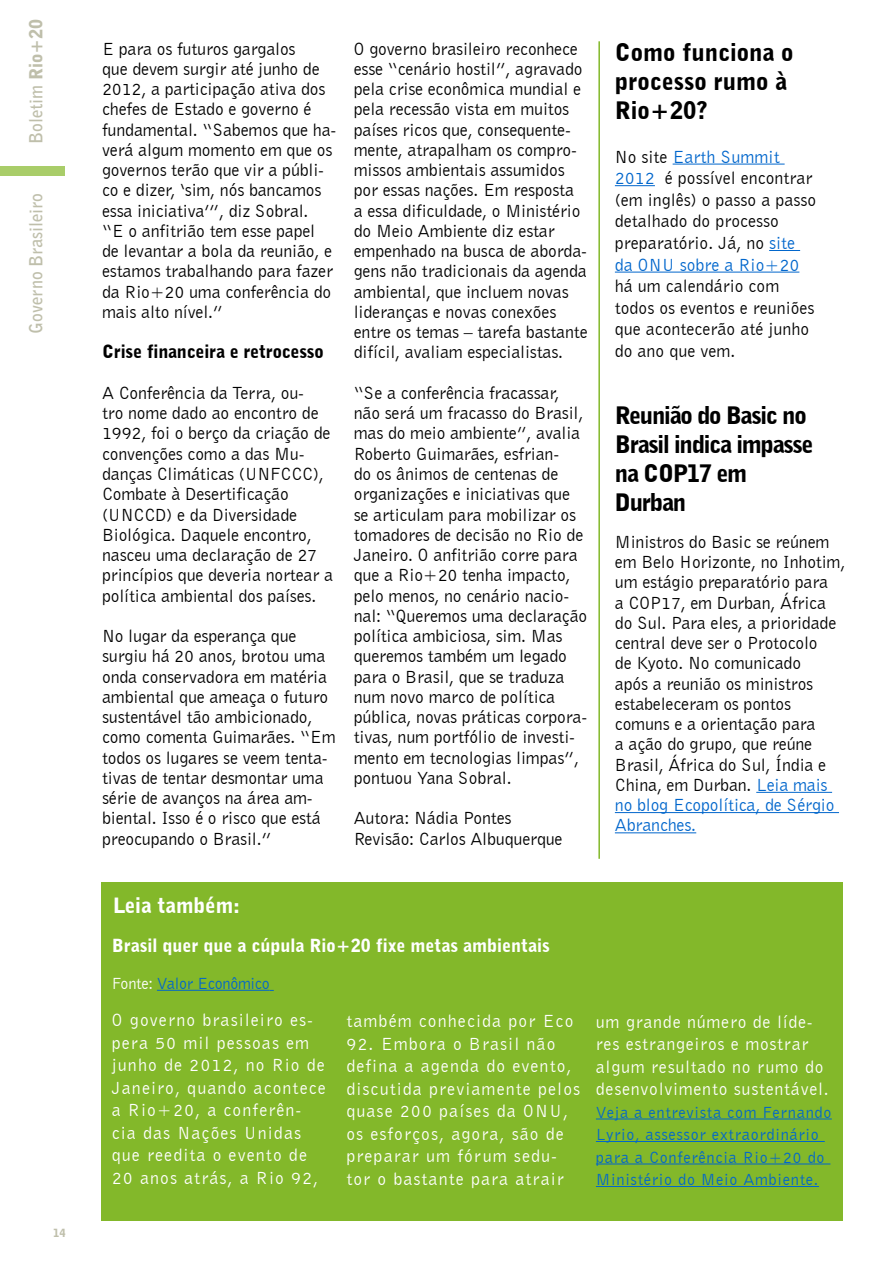
<style>
.page{position:relative;width:893px;height:1263px;background:#fff}
.page>*{position:absolute;margin:0;border:0;box-sizing:border-box;transform-origin:0 0}
.t1{font:900 24px/28.8px "Bell Gothic BT";letter-spacing:-.05em;color:#000}
.t2{font:900 24px/28.8px "Bell Gothic BT";color:#000}
.t3{font:900 21px "Bell Gothic BT";color:#fff}
.t4{font:18px/20.2px "Bell Gothic BT";letter-spacing:-.01em;color:#000}
.t5{font:18px/22.5px "Bell Gothic BT";letter-spacing:.06em;color:#fff}
.t6{font:18px/22.5px "Bell Gothic BT";letter-spacing:.04em;color:#fff}
.t7{font:900 18px "Bell Gothic BT";color:#fff}
.t8{font:700 18px "Bell Gothic BT";color:#bfbfab}
.t9{font:900 18px "Bell Gothic BT";letter-spacing:-.01em;color:#000}
.t10{font:16.5px/22.5px "Bell Gothic BT";letter-spacing:.04em;color:#06c}
.t11{font:16.5px "Bell Gothic BT";letter-spacing:-.02em;color:#06c}
.t12{font:900 11.25px "Bell Gothic BT";color:#bfbfab}
.s1{font-weight:900}
.s2{color:#06c}
.s3{color:#fff}
</style>
<div class="page">
<div style="left:0;top:166px;width:65px;height:9px;background:#a9cd69"></div>
<div style="left:101px;top:882px;width:741px;height:339px;background:#83b82a"></div>
<hr style="left:157px;top:990px;width:113px;height:1px;background:#06c">
<hr style="left:598px;top:41px;width:2px;height:818px;background:#83b82a">
<hr style="left:673px;top:164px;width:112px;height:1px;background:#06c">
<hr style="left:615px;top:185px;width:40px;height:1px;background:#06c">
<hr style="left:769px;top:250px;width:31px;height:1px;background:#06c">
<hr style="left:615px;top:272px;width:184px;height:1px;background:#06c">
<hr style="left:596px;top:1118px;width:236px;height:1px;background:#06c">
<hr style="left:596px;top:1141px;width:229px;height:1px;background:#06c">
<hr style="left:596px;top:1163px;width:234px;height:1px;background:#06c">
<hr style="left:596px;top:1186px;width:223px;height:1px;background:#06c">
<hr style="left:756px;top:792px;width:76px;height:1px;background:#06c">
<hr style="left:615px;top:812px;width:224px;height:1px;background:#06c">
<hr style="left:615px;top:832px;width:81px;height:1px;background:#06c">
<p class="t8" style="left:24px;top:144px;width:126px;rotate:-90deg">Boletim <span class="s1">Rio+20</span></p>
<p class="t8" style="left:24px;top:333px;width:142px;rotate:-90deg">Governo Brasileiro</p>
<p class="t12" style="left:53px;top:1226px;width:14px">14</p>
<p class="t4" style="left:102px;top:38px;width:236px">E para os futuros gargalos<br>que devem surgir até junho de<br>2012, a participação ativa dos chefes de Estado e governo é fundamental. “Sabemos que ha&shy;verá algum momento em que os governos terão que vir a públi&shy;co e dizer, ‘sim, nós bancamos essa iniciativa’”, diz Sobral.<br>“E o anfitrião tem esse papel de levantar a bola da reunião, e estamos trabalhando para fazer da Rio+20 uma conferência do mais alto nível.”</p>
<p class="t9" style="left:102px;top:341px;width:223px">Crise financeira e retrocesso</p>
<p class="t4" style="left:102px;top:382px;width:232px">A Conferência da Terra, ou-<br>tro nome dado ao encontro de<br>1992, foi o berço da criação de convenções como a das Mu&shy;danças Climáticas (UNFCCC),<br>Combate à Desertificação (UNCCD) e da Diversidade<br>Biológica. Daquele encontro, nasceu uma declaração de 27 princípios que deveria nortear a política ambiental dos países.</p>
<p class="t4" style="left:102px;top:625px;width:235px">No lugar da esperança que surgiu há 20 anos, brotou uma onda conservadora em matéria ambiental que ameaça o futuro sustentável tão ambicionado, como comenta Guimarães. “Em todos os lugares se veem tenta&shy;tivas de tentar desmontar uma série de avanços na área am&shy;biental. Isso é o risco que está preocupando o Brasil.”</p>
<p class="t4" style="left:354px;top:38px;width:235px">O governo brasileiro reconhece esse “cenário hostil”, agravado pela crise econômica mundial e pela recessão vista em muitos países ricos que, consequente&shy;mente, atrapalham os compro&shy;missos ambientais assumidos por essas nações. Em resposta<br>a essa dificuldade, o Ministério do Meio Ambiente diz estar empenhado na busca de aborda&shy;gens não tradicionais da agenda ambiental, que incluem novas lideranças e novas conexões entre os temas – tarefa bastante difícil, avaliam especialistas.</p>
<p class="t4" style="left:354px;top:382px;width:235px">“Se a conferência fracassar, não será um fracasso do Brasil, mas do meio ambiente”, avalia<br>Roberto Guimarães, esfrian-<br>do os ânimos de centenas de organizações e iniciativas que se articulam para mobilizar os tomadores de decisão no Rio de<br>Janeiro. O anfitrião corre para que a Rio+20 tenha impacto, pelo menos, no cenário nacio&shy;nal: “Queremos uma declaração política ambiciosa, sim. Mas queremos também um legado para o Brasil, que se traduza num novo marco de política pública, novas práticas corpora&shy;tivas, num portfólio de investi&shy;mento em tecnologias limpas”, pontuou Yana Sobral.</p>
<p class="t4" style="left:354px;top:808px;width:210px">Autora: Nádia Pontes<br>Revisão: Carlos Albuquerque</p>
<h1 class="t2" style="left:615px;top:38px;width:180px">Como funciona o processo rumo à<br>Rio+20?</h1>
<p class="t4" style="left:615px;top:145px;width:203px;line-height:21.6px">No site <span class="s2">Earth Summit<br>2012</span><span class="s3">,</span> é possível encontrar (em inglês) o passo a passo detalhado do processo preparatório. Já, no <span class="s2">site da ONU sobre a Rio+20</span><span class="s3">, </span>há um calendário com todos os eventos e reuniões que acontecerão até junho do ano que vem.</p>
<h1 class="t1" style="left:615px;top:401px;width:200px">Reunião do Basic no<br>Brasil indica impasse na COP17 em<br>Durban</h1>
<p class="t4" style="left:615px;top:531px;width:232px">Ministros do Basic se reúnem em Belo Horizonte, no Inhotim, um estágio preparatório para<br>a COP17, em Durban, África do Sul. Para eles, a prioridade central deve ser o Protocolo<br>de Kyoto. No comunicado<br>após a reunião os ministros estabeleceram os pontos comuns e a orientação para<br>a ação do grupo, que reúne<br>Brasil, África do Sul, Índia e<br>China, em Durban. <span class="s2">Leia mais no blog Ecopolítica, de Sérgio<br>Abranches.</span></p>
<p class="t3" style="left:113px;top:892px;width:128px">Leia também:</p>
<p class="t7" style="left:112px;top:935px;width:439px">Brasil quer que a cúpula Rio+20 fixe metas ambientais</p>
<p class="t11" style="left:112px;top:973px;width:160px"><span class="s3">Fonte:</span> Valor Econômico</p>
<p class="t5" style="left:112px;top:1008px;width:216px">O governo brasileiro es&shy;pera 50 mil pessoas em junho de 2012, no Rio de<br>Janeiro, quando acontece a Rio+20, a conferên&shy;cia das Nações Unidas que reedita o evento de<br>20 anos atrás, a Rio 92,</p>
<p class="t5" style="left:346px;top:1009px;width:229px">também conhecida por Eco</p>
<p class="t5" style="left:346px;top:1032px;width:235px">92. Embora o Brasil não defina a agenda do evento, discutida previamente pelos quase 200 países da ONU, os esforços, agora, são de preparar um fórum sedu&shy;tor o bastante para atrair</p>
<p class="t6" style="left:596px;top:1010px;width:234px">um grande número de líde&shy;res estrangeiros e mostrar algum resultado no rumo do desenvolvimento sustentável.</p>
<p class="t10" style="left:596px;top:1100px;width:237px">Veja a entrevista com Fernando<br>Lyrio, assessor extraordinário para a Conferência Rio+20 do<br>Ministério do Meio Ambiente.</p>
</div>
